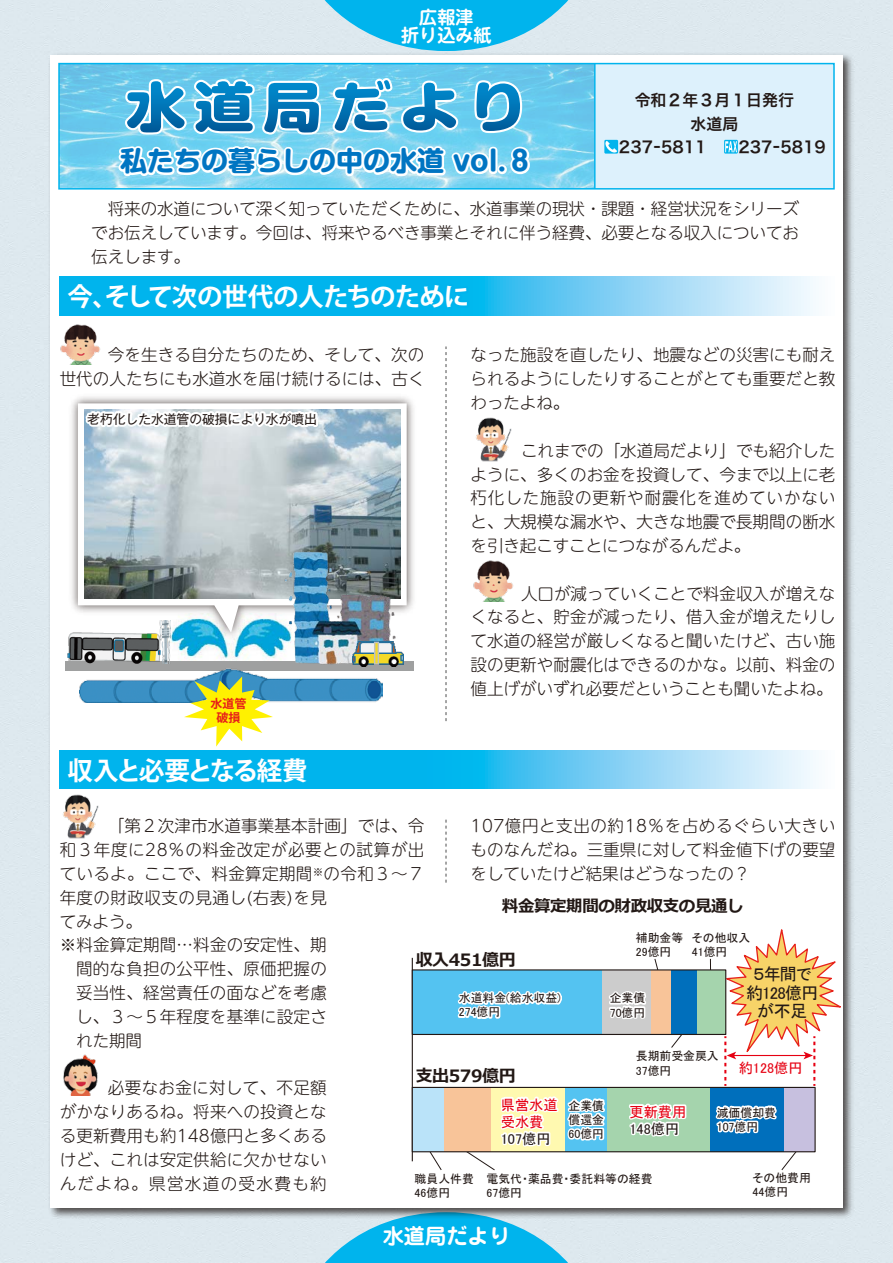
<style>
.page{position:relative;width:893px;height:1263px;background:#fff}
.page>*{position:absolute;margin:0;border:0;box-sizing:border-box;transform-origin:0 0}
.t1{font:700 27px "Shin M Go Pro";color:#0075c2}
.t2{font:700 25.5px "Koz Go Pr 6 N";letter-spacing:-.04em;color:#fff}
.t3{font:700 25.5px "Koz Go Pr 6 N";letter-spacing:-.1em;color:#fff}
.t4{font:700 21.3px "Jun 501 Pro";color:#fff}
.t5{font:700 18px "UD Shin M Go Pr 6 De";color:#fff}
.t6{font:700 16.95px "Meiryo";letter-spacing:-.025em;color:#221815}
.t7{font:16.95px/18.3px "MS P Gothic";letter-spacing:-.05em;color:#221815;text-align:center}
.t8{font:300 16.5px/23.9px "UD Shin M Go Pr 6";letter-spacing:.005em;color:#221815;text-align:justify}
.t9{font:300 16.5px "UD Shin M Go Pr 6";letter-spacing:.035em;color:#221815}
.t10{font:300 16.5px "UD Shin M Go Pr 6";letter-spacing:.025em;color:#221815}
.t11{font:700 16.5px "Meiryo";letter-spacing:-.025em;color:#221815}
.t12{font:15.9px/23.4px "Hira Kaku Pro W6";color:#221815;text-align:center}
.t13{font:14.25px/17.1px "MS P Gothic";color:#e60012}
.t14{font:14.25px "MS P Gothic";color:#221815}
.t15{font:12.75px "Gothic MB101 Pr 5";color:#221815}
.t16{font:700 12px/14.4px "Koz Go Pr 6 N";color:#e71f19;text-align:center}
.t17{font:11.85px/14.2px "MS P Gothic";color:#221815}
</style>
<div class="page">
<svg style="left:315px;top:0;width:263px;height:50px;background:#4bc5ed"></svg>
<svg style="left:315px;top:1222px;width:263px;height:41px;background:#3bc2ed"></svg>
<img style="left:45px;top:50px;width:811px;height:1172px">
<div style="left:51px;top:55px;width:791px;height:1153px;background:#fff"></div>
<img style="left:61px;top:66px;width:533px;height:121px">
<div style="left:595px;top:64px;width:239px;height:125px;background:#ddf1fc"></div>
<hr style="left:594px;top:64px;width:2px;height:125px;background:#00b4ed">
<div style="left:58px;top:63px;width:777px;height:127px;border:2px solid #00b4ed"></div>
<svg style="left:604px;top:140px;width:14px;height:14px"></svg>
<svg style="left:604px;top:141px;width:13px;height:12px"></svg>
<svg style="left:724px;top:140px;width:14px;height:14px"></svg>
<svg style="left:725px;top:141px;width:12px;height:11px"></svg>
<svg style="left:115px;top:75px;width:417px;height:115px"></svg>
<svg style="left:59px;top:277px;width:757px;height:38px;background:#85d4f5"></svg>
<div style="left:61px;top:279px;width:411px;height:37px;background:#00b4ed"></div>
<svg style="left:59px;top:750px;width:757px;height:39px;background:#60cbf3"></svg>
<svg style="left:445px;top:346px;width:2px;height:375px"></svg>
<img style="left:60px;top:324px;width:40px;height:41px">
<svg style="left:445px;top:819px;width:2px;height:64px"></svg>
<img style="left:63px;top:794px;width:36px;height:45px">
<img style="left:71px;top:396px;width:343px;height:215px">
<svg style="left:78px;top:403px;width:329px;height:223px"></svg>
<img style="left:84px;top:410px;width:316px;height:189px">
<img style="left:63px;top:1054px;width:35px;height:41px">
<div style="left:65px;top:661px;width:349px;height:9px;background:#9fa0a0"></div>
<img style="left:317px;top:670px;width:65px;height:32px">
<img style="left:283px;top:547px;width:114px;height:120px">
<img style="left:156px;top:620px;width:18px;height:6px">
<img style="left:353px;top:642px;width:51px;height:24px">
<hr style="left:412px;top:958px;width:1px;height:203px;background:#221815">
<svg style="left:428px;top:1152px;width:14px;height:18px"></svg>
<div style="left:412px;top:970px;width:190px;height:64px;background:#54c3f1"></div>
<div style="left:412px;top:1087px;width:32px;height:65px;background:#bae3f9"></div>
<div style="left:444px;top:1087px;width:47px;height:65px;background:#f8c499"></div>
<svg style="left:455px;top:922px;width:392px;height:249px"></svg>
<div style="left:412px;top:969px;width:314px;height:66px;border:1px solid #221815"></div>
<div style="left:412px;top:1087px;width:404px;height:65px;border:1px solid #221815"></div>
<svg style="left:62px;top:626px;width:255px;height:162px"></svg>
<svg style="left:79px;top:396px;width:241px;height:45px"></svg>
<img style="left:473px;top:560px;width:40px;height:41px">
<img style="left:476px;top:417px;width:36px;height:45px">
<p class="t5" style="left:419px;top:2px;width:55px">広報津</p>
<p class="t5" style="left:401px;top:20px;width:91px">折り込み紙</p>
<h1 class="t1" style="left:120px;top:139px;width:415px">私たちの暮らしの中の水道 vol.８</h1>
<p class="t12" style="left:603px;top:88px;width:224px">令和２年３月１日発行<br>水道局<br>　237－5811　　237－5819</p>
<p class="t8" style="left:91px;top:196px;width:709px">　将来の水道について深く知っていただくために、水道事業の現状・課題・経営状況をシリーズでお伝えしています。今回は、将来やるべき事業とそれに伴う経費、必要となる収入についてお伝えします。</p>
<h2 class="t2" style="left:68px;top:283px;width:403px">今、そして次の世代の人たちのために</h2>
<p class="t8" style="left:60px;top:342px;width:366px;text-align:right">今を生きる自分たちのため、そして、次の<br>世代の人たちにも水道水を届け続けるには、古く</p>
<p class="t15" style="left:87px;top:408px;width:231px">老朽化した水道管の破損により水が噴出</p>
<p class="t16" style="left:210px;top:696px;width:37px">水道管破損</p>
<h2 class="t3" style="left:68px;top:756px;width:242px">収入と必要となる経費</h2>
<p class="t8" style="left:471px;top:342px;width:366px">なった施設を直したり、地震などの災害にも耐えられるようにしたりすることがとても重要だと教わったよね。</p>
<p class="t8" style="left:471px;top:438px;width:366px;text-indent:50px">これまでの「水道局だより」でも紹介したように、多くのお金を投資して、今まで以上に老朽化した施設の更新や耐震化を進めていかないと、大規模な漏水や、大きな地震で長期間の断水を引き起こすことにつながるんだよ。</p>
<p class="t8" style="left:471px;top:580px;width:366px;text-indent:50px">人口が減っていくことで料金収入が増えなくなると、貯金が減ったり、借入金が増えたりして水道の経営が厳しくなると聞いたけど、古い施設の更新や耐震化はできるのかな。以前、料金の値上げがいずれ必要だということも聞いたよね。</p>
<p class="t8" style="left:108px;top:813px;width:318px">「第２次津市水道事業基本計画」では、令</p>
<p class="t9" style="left:60px;top:836px;width:366px">和３年度に28％の料金改定が必要との試算が出</p>
<p class="t8" style="left:60px;top:861px;width:366px">ているよ。ここで、料金算定期間<sup>※</sup>の令和３～７</p>
<p class="t10" style="left:60px;top:884px;width:269px">年度の財政収支の見通し(右表)を見</p>
<p class="t8" style="left:60px;top:908px;width:84px">てみよう。</p>
<p class="t8" style="left:60px;top:932px;width:269px">※料金算定期間…料金の安定性、期</p>
<p class="t8" style="left:76px;top:956px;width:252px">間的な負担の公平性、原価把握の</p>
<p class="t8" style="left:76px;top:980px;width:252px">妥当性、経営責任の面などを考慮</p>
<p class="t8" style="left:76px;top:1004px;width:252px">し、３～５年程度を基準に設定さ</p>
<p class="t8" style="left:76px;top:1028px;width:67px">れた期間</p>
<p class="t8" style="left:60px;top:1075px;width:269px;text-indent:48px">必要なお金に対して、不足額がかなりあるね。将来への投資となる更新費用も約148億円と多くあるけど、これは安定供給に欠かせないんだよね。県営水道の受水費も約</p>
<p class="t8" style="left:471px;top:813px;width:366px">107億円と支出の約18％を占めるぐらい大きいものなんだね。三重県に対して料金値下げの要望をしていたけど結果はどうなったの？</p>
<p class="t11" style="left:502px;top:895px;width:243px">料金算定期間の財政収支の見通し</p>
<p class="t17" style="left:636px;top:930px;width:49px">補助金等<br>29億円</p>
<p class="t17" style="left:692px;top:930px;width:60px">その他収入<br>41億円</p>
<p class="t6" style="left:416px;top:948px;width:102px">収入451億円</p>
<p class="t7" style="left:746px;top:965px;width:74px">５年間で約128億円が不足</p>
<p class="t17" style="left:459px;top:991px;width:104px">水道料金(給水収益)<br>274億円</p>
<p class="t17" style="left:610px;top:991px;width:37px">企業債<br>70億円</p>
<p class="t17" style="left:636px;top:1049px;width:84px">長期前受金戻入<br>37億円</p>
<p class="t13" style="left:739px;top:1059px;width:66px">約128億円</p>
<p class="t6" style="left:416px;top:1064px;width:102px">支出579億円</p>
<p class="t13" style="left:501px;top:1096px;width:58px">県営水道受水費</p>
<p class="t14" style="left:501px;top:1131px;width:51px">107億円</p>
<p class="t17" style="left:568px;top:1098px;width:37px;text-align:justify">企業債償還金60億円</p>
<p class="t13" style="left:629px;top:1103px;width:58px">更新費用</p>
<p class="t14" style="left:629px;top:1121px;width:51px">148億円</p>
<p class="t17" style="left:717px;top:1105px;width:61px">減価償却費<br>107億円</p>
<p class="t17" style="left:753px;top:1170px;width:60px">その他費用<br>44億円</p>
<p class="t17" style="left:415px;top:1171px;width:61px">職員人件費<br>46億円</p>
<p class="t17" style="left:486px;top:1171px;width:168px">電気代・薬品費・委託料等の経費<br>67億円</p>
<p class="t4" style="left:383px;top:1219px;width:129px">水道局だより</p>
</div>
